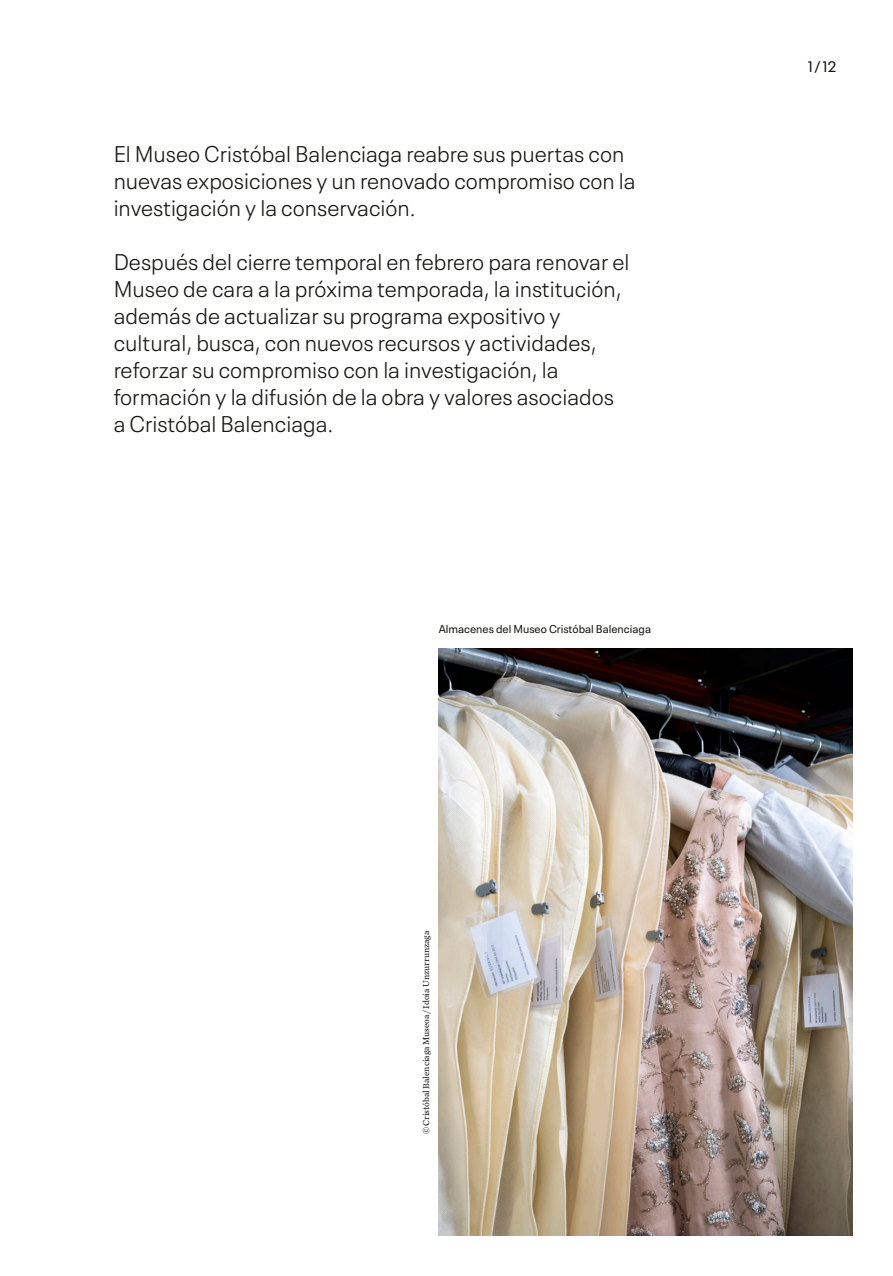
<style>
.page{position:relative;width:893px;height:1276px;background:#fff}
.page>*{position:absolute;margin:0;border:0;box-sizing:border-box;transform-origin:0 0}
.HEAD_01{font:300 22.5px/27px "Neue Plak Text";color:#171715}
.t1{font:15px "Neue Plak Text";color:#171715}
.BODY_2B{font:11.25px "Neue Plak Text";color:#171715}
.t2{font:9px "Chronicle Text G2";color:#171715}
.s1{color:#fff}
</style>
<div class="page">
<img style="left:438px;top:648px;width:414px;height:587px">
<p class="HEAD_01" style="left:114px;top:138px;width:524px">El Museo Cristóbal Balencia<span class="s1">g</span>a reabre sus <span class="s1">p</span>uertas con nuevas ex<span class="s1">p</span>osiciones <span class="s1">y</span> un renovado com<span class="s1">p</span>romiso con la investi<span class="s1">g</span>ación <span class="s1">y</span> la conservación.</p>
<p class="HEAD_01" style="left:114px;top:246px;width:517px">Des<span class="s1">p</span>ués del cierre tem<span class="s1">p</span>oral en febrero <span class="s1">p</span>ara renovar el Museo de cara a la <span class="s1">p</span>róxima tem<span class="s1">p</span>orada, la institución, además de actualizar su <span class="s1">p</span>ro<span class="s1">g</span>rama ex<span class="s1">p</span>ositivo <span class="s1">y </span>cultural, busca, con nuevos recursos <span class="s1">y</span> actividades, reforzar su com<span class="s1">p</span>romiso con la investi<span class="s1">g</span>ación, la formación <span class="s1">y</span> la difusión de la obra <span class="s1">y</span> valores asociados a Cristóbal Balencia<span class="s1">g</span>a.</p>
<p class="BODY_2B" style="left:439px;top:620px;width:214px">Almacenes del Museo Cristóbal Balencia<span class="s1">g</span>a</p>
<p class="t2" style="left:419px;top:1134px;width:205px;rotate:-90deg">© Cristóbal Balenciaga Museoa/Idoia Unzurrunzaga</p>
<p class="t1" style="left:808px;top:55px;width:30px">1 /12</p>
</div>
